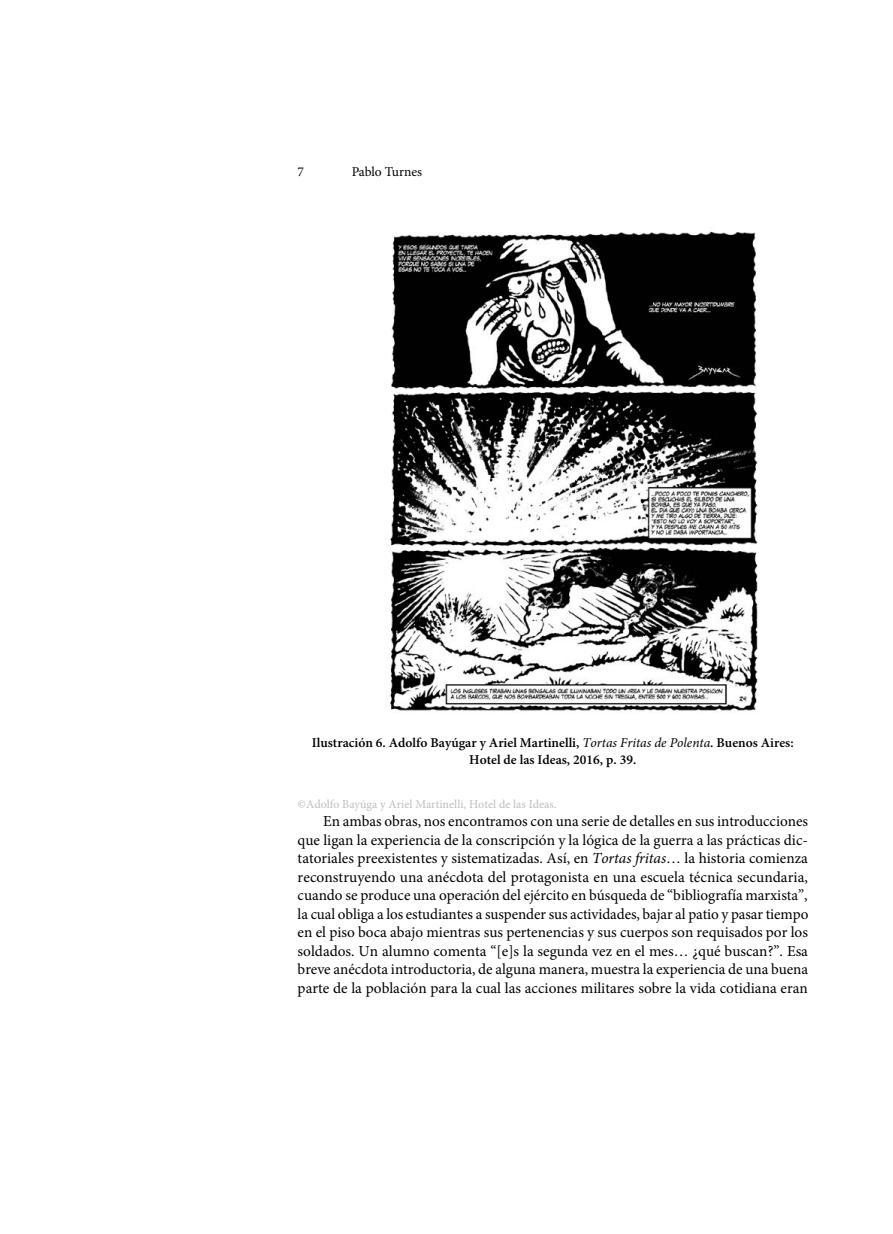
<style>
.page{position:relative;width:893px;height:1234px;background:#fff}
.page>*{position:absolute;margin:0;border:0;box-sizing:border-box;transform-origin:0 0}
.t1{font:15.3px/18.5px "Minion Pro";color:#000;text-align:justify}
.t2{font:600 13.5px/16.5px "Minion Pro";color:#000;text-align:center}
.t3{font:13.5px "Minion Pro";letter-spacing:-.005em;color:#000}
.t4{font:12px "Minion Pro";color:#bcbec0}
.s1{font-weight:400;font-style:italic}
.s2{font-style:italic}
</style>
<div class="page">
<img style="left:390px;top:231px;width:368px;height:482px">
<p class="t3" style="left:298px;top:162px;width:8px">7</p>
<p class="t3" style="left:352px;top:162px;width:72px">Pablo Turnes</p>
<p class="t2" style="left:312px;top:734px;width:483px">Ilustración 6. Adolfo Bayúgar y Ariel Martinelli, <span class="s1">Tortas Fritas de Polenta</span>. Buenos Aires:<br>Hotel de las Ideas, 2016, p. 39.</p>
<p class="t4" style="left:298px;top:795px;width:260px">©Adolfo Bayúga y Ariel Martinelli, Hotel de las Ideas.</p>
<p class="t1" style="left:298px;top:812px;width:512px;text-indent:26px">En ambas obras, nos encontramos con una serie de detalles en sus introducciones que ligan la experiencia de la conscripción y la lógica de la guerra a las prácticas dic&shy;tatoriales preexistentes y sistematizadas. Así, en <span class="s2">Tortas fritas</span>… la historia comienza reconstruyendo una anécdota del protagonista en una escuela técnica secundaria, cuando se produce una operación del ejército en búsqueda de “bibliografía marxista”, la cual obliga a los estudiantes a suspender sus actividades, bajar al patio y pasar tiempo en el piso boca abajo mientras sus pertenencias y sus cuerpos son requisados por los soldados. Un alumno comenta “[e]s la segunda vez en el mes… ¿qué buscan?”. Esa breve anécdota introductoria, de alguna manera, muestra la experiencia de una buena parte de la población para la cual las acciones militares sobre la vida cotidiana eran</p>
</div>
